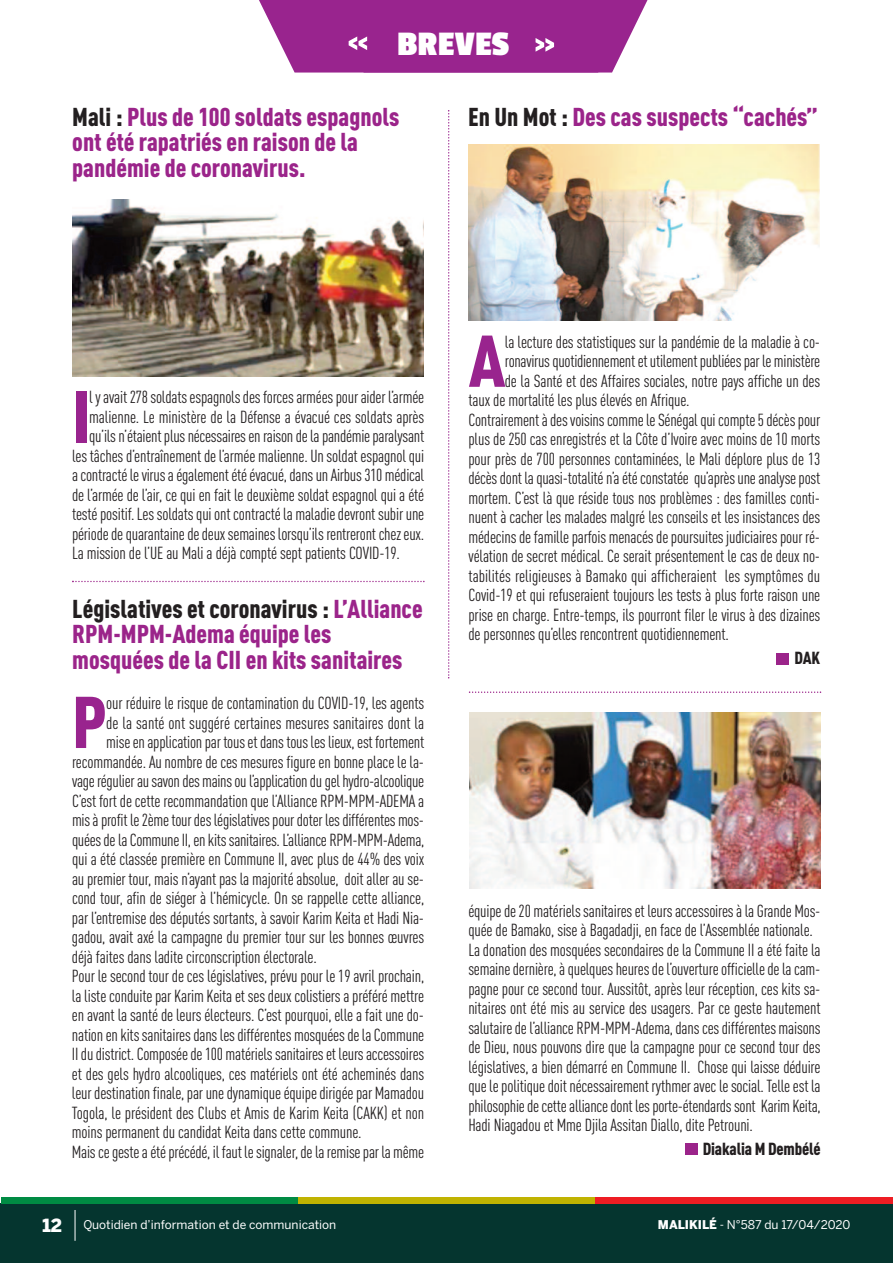
<style>
.page{position:relative;width:893px;height:1263px;background:#fff}
.page>*{position:absolute;margin:0;border:0;box-sizing:border-box;transform-origin:0 0}
.t1{font:900 condensed 72px "DIN Pro";color:#99248e}
.t2{font:700 36px "Passion One";color:#fff}
.t3{font:900 condensed 25.5px/25.5px "DIN Pro";color:#9b248a}
.t4{font:condensed 17.25px/19.5px "DIN Pro";letter-spacing:-.01em;color:#231f20}
.t5{font:900 condensed 17.25px "DIN Pro";letter-spacing:-.01em;color:#231f20}
.t6{font:12px "Benton Sans";color:#fff}
.s1{color:#231f20}
.s2{font-weight:900;font-size:18px}
.s3{font-weight:900}
</style>
<div class="page">
<div style="left:1px;top:1203px;width:892px;height:60px;background:#05352f"></div>
<div style="left:1px;top:1197px;width:297px;height:6px;background:#008b43"></div>
<div style="left:298px;top:1197px;width:298px;height:6px;background:#c0b301"></div>
<div style="left:596px;top:1197px;width:297px;height:6px;background:#ee1d23"></div>
<hr style="left:75px;top:1210px;width:1px;height:31px;background:#fff">
<svg style="left:259px;top:0;width:389px;height:73px;background:#a33b9a"></svg>
<img style="left:72px;top:199px;width:352px;height:177px">
<div style="left:685px;top:1144px;width:12px;height:11px;background:#9b248a"></div>
<img style="left:470px;top:713px;width:351px;height:176px">
<div style="left:777px;top:653px;width:12px;height:11px;background:#9b248a"></div>
<img style="left:469px;top:144px;width:350px;height:176px">
<svg style="left:448px;top:110px;width:1px;height:568px"></svg>
<svg style="left:469px;top:691px;width:352px;height:2px"></svg>
<svg style="left:72px;top:581px;width:353px;height:1px"></svg>
<h2 class="t2" style="left:397px;top:25px;width:113px">BREVES</h2>
<h3 class="t3" style="left:72px;top:106px;width:329px"><span class="s1">Mali :</span> Plus de 100 soldats espagnols ont été rapatriés en raison de la pandémie de coronavirus.</h3>
<h3 class="t3" style="left:468px;top:106px;width:351px"><span class="s1">En Un Mot :</span> Des cas suspects “cachés”</h3>
<h1 class="t1" style="left:72px;top:391px;width:20px">I</h1>
<p class="t4" style="left:89px;top:389px;width:337px">lyavait278soldatsespagnolsdesforcesarméespouraider l’armée</p>
<p class="t4" style="left:89px;top:409px;width:337px">malienne. Le ministère de la Défense a évacué ces soldats après</p>
<p class="t4" style="left:89px;top:428px;width:337px">qu’ilsn’étaientplusnécessairesenraisondelapandémieparalysant</p>
<p class="t4" style="left:72px;top:448px;width:354px">les tâches d’entraînement de l’armée malienne. Un soldat espagnol qui</p>
<p class="t4" style="left:72px;top:467px;width:354px">acontractélevirusaégalementétéévacué,dansunAirbus310médical</p>
<p class="t4" style="left:72px;top:487px;width:354px">de l’armée de l’air, ce qui en fait le deuxième soldat espagnol qui a été</p>
<p class="t4" style="left:72px;top:506px;width:354px">testé positif. Les soldats qui ont contracté la maladie devront subir une</p>
<p class="t4" style="left:72px;top:526px;width:354px">périodedequarantainededeuxsemaineslorsqu’ilsrentrerontchezeux.</p>
<p class="t4" style="left:72px;top:545px;width:329px">La mission de l’UE au Mali a déjà compté sept patients COVID-19.</p>
<h3 class="t3" style="left:72px;top:598px;width:352px"><span class="s1">Législatives et coronavirus :</span> L’Alliance<br>RPM-MPM-Adema équipe les mosquées de la CII en kits sanitaires</h3>
<h1 class="t1" style="left:72px;top:697px;width:37px">P</h1>
<p class="t4" style="left:106px;top:695px;width:319px">our réduire le risque de contamination du COVID-19, les agents</p>
<p class="t4" style="left:106px;top:714px;width:319px">de la santé ont suggéré certaines mesures sanitaires dont la</p>
<p class="t4" style="left:106px;top:734px;width:319px">miseenapplicationpar tousetdanstousleslieux,est fortement</p>
<p class="t4" style="left:72px;top:753px;width:354px">recommandée. Au nombre de ces mesures figure en bonne place le la-</p>
<p class="t4" style="left:72px;top:773px;width:354px">vagerégulierausavondesmainsoul’applicationdugelhydro-alcoolique</p>
<p class="t4" style="left:72px;top:792px;width:354px">C’est fort de cette recommandation que l’Alliance RPM-MPM-ADEMA a</p>
<p class="t4" style="left:72px;top:812px;width:354px">misàprofit le2èmetourdeslégislativespourdoter lesdifférentesmos-</p>
<p class="t4" style="left:72px;top:831px;width:354px">quéesdelaCommuneII,enkitssanitaires.L’alliance RPM-MPM-Adema,</p>
<p class="t4" style="left:72px;top:851px;width:354px">qui a été classée première en Commune II, avec plus de 44% des voix</p>
<p class="t4" style="left:72px;top:870px;width:354px">au premier tour, mais n’ayant pas la majorité absolue, doit aller au se-</p>
<p class="t4" style="left:72px;top:890px;width:354px">cond tour, afin de siéger à l’hémicycle. On se rappelle cette alliance,</p>
<p class="t4" style="left:72px;top:909px;width:354px">par l’entremise des députés sortants, à savoir Karim Keita et Hadi Nia-</p>
<p class="t4" style="left:72px;top:929px;width:354px">gadou, avait axé la campagne du premier tour sur les bonnes œuvres</p>
<p class="t4" style="left:72px;top:948px;width:246px">déjà faites dans ladite circonscription électorale.</p>
<p class="t4" style="left:72px;top:968px;width:354px">Pour le second tour de ces législatives, prévu pour le 19 avril prochain,</p>
<p class="t4" style="left:72px;top:987px;width:354px">la liste conduite par Karim Keita et ses deux colistiers a préféré mettre</p>
<p class="t4" style="left:72px;top:1007px;width:354px">en avant la santé de leurs électeurs. C’est pourquoi, elle a fait une do-</p>
<p class="t4" style="left:72px;top:1026px;width:354px">nationenkitssanitairesdanslesdifférentes mosquéesdelaCommune</p>
<p class="t4" style="left:72px;top:1046px;width:354px">IIdudistrict.Composéede100matérielssanitaireset leursaccessoires</p>
<p class="t4" style="left:72px;top:1065px;width:354px">et des gels hydro alcooliques, ces matériels ont été acheminés dans</p>
<p class="t4" style="left:72px;top:1085px;width:354px">leurdestinationfinale,parunedynamiqueéquipedirigéepar Mamadou</p>
<p class="t4" style="left:72px;top:1104px;width:354px">Togola, le président des Clubs et Amis de Karim Keita (CAKK) et non</p>
<p class="t4" style="left:72px;top:1124px;width:291px">moins permanent du candidat Keita dans cette commune.</p>
<p class="t4" style="left:72px;top:1143px;width:354px">Maiscegesteaétéprécédé, il faut lesignaler,delaremisepar lamême</p>
<h1 class="t1" style="left:468px;top:335px;width:39px">A</h1>
<p class="t4" style="left:505px;top:334px;width:317px">la lecture des statistiques sur la pandémie de la maladie à co-</p>
<p class="t4" style="left:505px;top:353px;width:317px">ronavirusquotidiennementetutilementpubliéespar leministère</p>
<p class="t4" style="left:505px;top:373px;width:317px">de la Santé et des Affaires sociales, notre pays affiche un des</p>
<p class="t4" style="left:468px;top:392px;width:223px">taux de mortalité les plus élevés en Afrique.</p>
<p class="t4" style="left:468px;top:412px;width:353px">ContrairementàdesvoisinscommeleSénégalquicompte5décèspour</p>
<p class="t4" style="left:468px;top:431px;width:353px">plus de 250 cas enregistrés et la Côte d’Ivoire avec moins de 10 morts</p>
<p class="t4" style="left:468px;top:451px;width:353px">pour près de 700 personnes contaminées, le Mali déplore plus de 13</p>
<p class="t4" style="left:468px;top:470px;width:353px">décèsdont laquasi-totalitén’aétéconstatée qu’aprèsuneanalysepost</p>
<p class="t4" style="left:468px;top:490px;width:353px">mortem. C’est là que réside tous nos problèmes : des familles conti-</p>
<p class="t4" style="left:468px;top:509px;width:353px">nuent à cacher les malades malgré les conseils et les insistances des</p>
<p class="t4" style="left:468px;top:529px;width:353px">médecinsdefamilleparfois menacésdepoursuitesjudiciairespour ré-</p>
<p class="t4" style="left:468px;top:548px;width:353px">vélation de secret médical. Ce serait présentement le cas de deux no-</p>
<p class="t4" style="left:468px;top:568px;width:353px">tabilités religieuses à Bamako qui afficheraient les symptômes du</p>
<p class="t4" style="left:468px;top:587px;width:353px">Covid-19 et qui refuseraient toujours les tests à plus forte raison une</p>
<p class="t4" style="left:468px;top:607px;width:353px">prise en charge. Entre-temps, ils pourront filer le virus à des dizaines</p>
<p class="t4" style="left:468px;top:626px;width:262px">de personnes qu’elles rencontrent quotidiennement.</p>
<p class="t5" style="left:794px;top:652px;width:27px">DAK</p>
<p class="t4" style="left:468px;top:902px;width:354px">équipede20 matérielssanitaireset leursaccessoiresàla Grande Mos&shy;quée de Bamako, sise à Bagadadji, en face de l’Assemblée nationale.<br>La donation des mosquées secondaires de la Commune II a été faite la semainedernière,àquelquesheuresdel’ouvertureofficielledelacam&shy;pagne pour ce second tour. Aussitôt, après leur réception, ces kits sa&shy;nitaires ont été mis au service des usagers. Par ce geste hautement salutairedel’alliance RPM-MPM-Adema,danscesdifférentes maisons de Dieu, nous pouvons dire que la campagne pour ce second tour des législatives, a bien démarré en Commune II. Chose qui laisse déduire que le politique doit nécessairement rythmer avec le social. Telle est la philosophiedecettealliancedont lesporte-étendardssont KarimKeita, Hadi Niagadou et Mme Djila Assitan Diallo, dite Petrouni.</p>
<p class="t5" style="left:703px;top:1143px;width:119px">Diakalia M Dembélé</p>
<p class="t6" style="left:43px;top:1218px;width:295px"><span class="s2">12</span> Quotidien d’information et de communication</p>
<p class="t6" style="left:658px;top:1218px;width:194px"><span class="s3">MALIKILÉ</span> - N°587 du 17/04/2020</p>
</div>
